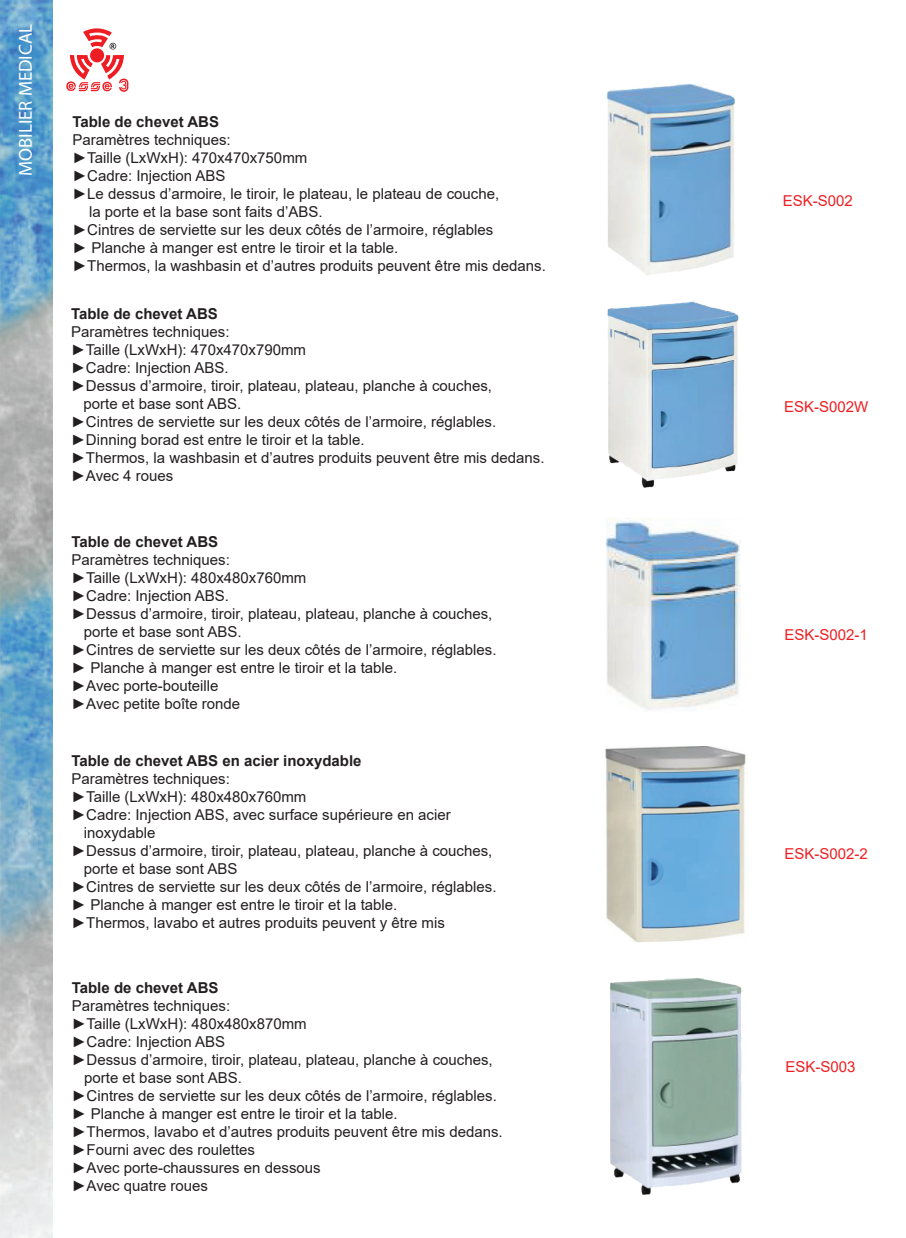
<style>
.page{position:relative;width:906px;height:1238px;background:#fff}
.page>*{position:absolute;margin:0;border:0;box-sizing:border-box;transform-origin:0 0}
.t1{font:18.75px "Myriad Pro";color:#fff}
.t2{font:15px "Arial";color:#231f20}
.t3{font:700 15px "Arial";color:#231f20}
.t4{font:15px "Arial";color:#ee1f23}
</style>
<div class="page">
<img style="left:0;top:0;width:52px;height:1237px">
<svg style="left:66px;top:28px;width:63px;height:64px"></svg>
<img style="left:606px;top:84px;width:129px;height:191px">
<img style="left:607px;top:301px;width:132px;height:187px">
<img style="left:606px;top:518px;width:134px;height:193px">
<img style="left:605px;top:746px;width:141px;height:196px">
<img style="left:610px;top:978px;width:132px;height:217px">
<p class="t1" style="left:14px;top:176px;width:153px;rotate:-90deg">MOBILIER MEDICAL</p>
<p class="t3" style="left:72px;top:111px;width:148px">Table de chevet ABS</p>
<p class="t2" style="left:72px;top:129px;width:160px">Paramètres techniques:</p>
<p class="t2" style="left:72px;top:147px;width:236px">►Taille (LxWxH): 470x470x750mm</p>
<p class="t2" style="left:72px;top:165px;width:155px">►Cadre: Injection ABS</p>
<p class="t2" style="left:72px;top:183px;width:428px">►Le dessus d’armoire, le tiroir, le plateau, le plateau de couche,</p>
<p class="t2" style="left:89px;top:201px;width:235px">la porte et la base sont faits d’ABS.</p>
<p class="t2" style="left:72px;top:219px;width:422px">►Cintres de serviette sur les deux côtés de l’armoire, réglables</p>
<p class="t2" style="left:72px;top:237px;width:327px">► Planche à manger est entre le tiroir et la table.</p>
<p class="t2" style="left:72px;top:255px;width:475px">►Thermos, la washbasin et d’autres produits peuvent être mis dedans.</p>
<p class="t3" style="left:71px;top:303px;width:148px">Table de chevet ABS</p>
<p class="t2" style="left:71px;top:321px;width:160px">Paramètres techniques:</p>
<p class="t2" style="left:71px;top:339px;width:236px">►Taille (LxWxH): 470x470x790mm</p>
<p class="t2" style="left:71px;top:357px;width:159px">►Cadre: Injection ABS.</p>
<p class="t2" style="left:71px;top:375px;width:422px">►Dessus d’armoire, tiroir, plateau, plateau, planche à couches,</p>
<p class="t2" style="left:84px;top:393px;width:159px">porte et base sont ABS.</p>
<p class="t2" style="left:71px;top:411px;width:426px">►Cintres de serviette sur les deux côtés de l’armoire, réglables.</p>
<p class="t2" style="left:71px;top:429px;width:295px">►Dinning borad est entre le tiroir et la table.</p>
<p class="t2" style="left:71px;top:447px;width:475px">►Thermos, la washbasin et d’autres produits peuvent être mis dedans.</p>
<p class="t2" style="left:71px;top:465px;width:104px">►Avec 4 roues</p>
<p class="t3" style="left:71px;top:531px;width:148px">Table de chevet ABS</p>
<p class="t2" style="left:71px;top:550px;width:160px">Paramètres techniques:</p>
<p class="t2" style="left:71px;top:568px;width:236px">►Taille (LxWxH): 480x480x760mm</p>
<p class="t2" style="left:71px;top:586px;width:159px">►Cadre: Injection ABS.</p>
<p class="t2" style="left:71px;top:604px;width:422px">►Dessus d’armoire, tiroir, plateau, plateau, planche à couches,</p>
<p class="t2" style="left:84px;top:622px;width:159px">porte et base sont ABS.</p>
<p class="t2" style="left:71px;top:640px;width:426px">►Cintres de serviette sur les deux côtés de l’armoire, réglables.</p>
<p class="t2" style="left:71px;top:658px;width:327px">► Planche à manger est entre le tiroir et la table.</p>
<p class="t2" style="left:71px;top:676px;width:149px">►Avec porte-bouteille</p>
<p class="t2" style="left:71px;top:694px;width:170px">►Avec petite boîte ronde</p>
<p class="t3" style="left:71px;top:749px;width:292px">Table de chevet ABS en acier inoxydable</p>
<p class="t2" style="left:71px;top:767px;width:160px">Paramètres techniques:</p>
<p class="t2" style="left:71px;top:785px;width:236px">►Taille (LxWxH): 480x480x760mm</p>
<p class="t2" style="left:71px;top:803px;width:381px">►Cadre: Injection ABS, avec surface supérieure en acier</p>
<p class="t2" style="left:84px;top:821px;width:73px">inoxydable</p>
<p class="t2" style="left:71px;top:839px;width:422px">►Dessus d’armoire, tiroir, plateau, plateau, planche à couches,</p>
<p class="t2" style="left:84px;top:857px;width:155px">porte et base sont ABS</p>
<p class="t2" style="left:71px;top:875px;width:426px">►Cintres de serviette sur les deux côtés de l’armoire, réglables.</p>
<p class="t2" style="left:71px;top:893px;width:327px">► Planche à manger est entre le tiroir et la table.</p>
<p class="t2" style="left:71px;top:911px;width:375px">►Thermos, lavabo et autres produits peuvent y être mis</p>
<p class="t3" style="left:72px;top:977px;width:148px">Table de chevet ABS</p>
<p class="t2" style="left:72px;top:995px;width:160px">Paramètres techniques:</p>
<p class="t2" style="left:72px;top:1013px;width:236px">►Taille (LxWxH): 480x480x870mm</p>
<p class="t2" style="left:72px;top:1031px;width:155px">►Cadre: Injection ABS</p>
<p class="t2" style="left:72px;top:1049px;width:422px">►Dessus d’armoire, tiroir, plateau, plateau, planche à couches,</p>
<p class="t2" style="left:84px;top:1067px;width:159px">porte et base sont ABS.</p>
<p class="t2" style="left:72px;top:1085px;width:426px">►Cintres de serviette sur les deux côtés de l’armoire, réglables.</p>
<p class="t2" style="left:72px;top:1103px;width:327px">► Planche à manger est entre le tiroir et la table.</p>
<p class="t2" style="left:72px;top:1121px;width:432px">►Thermos, lavabo et d’autres produits peuvent être mis dedans.</p>
<p class="t2" style="left:72px;top:1139px;width:185px">►Fourni avec des roulettes</p>
<p class="t2" style="left:72px;top:1157px;width:250px">►Avec porte-chaussures en dessous</p>
<p class="t2" style="left:72px;top:1175px;width:138px">►Avec quatre roues</p>
<p class="t4" style="left:783px;top:190px;width:72px">ESK-S002</p>
<p class="t4" style="left:784px;top:396px;width:86px">ESK-S002W</p>
<p class="t4" style="left:784px;top:624px;width:85px">ESK-S002-1</p>
<p class="t4" style="left:784px;top:842px;width:85px">ESK-S002-2</p>
<p class="t4" style="left:785px;top:1056px;width:72px">ESK-S003</p>
</div>
